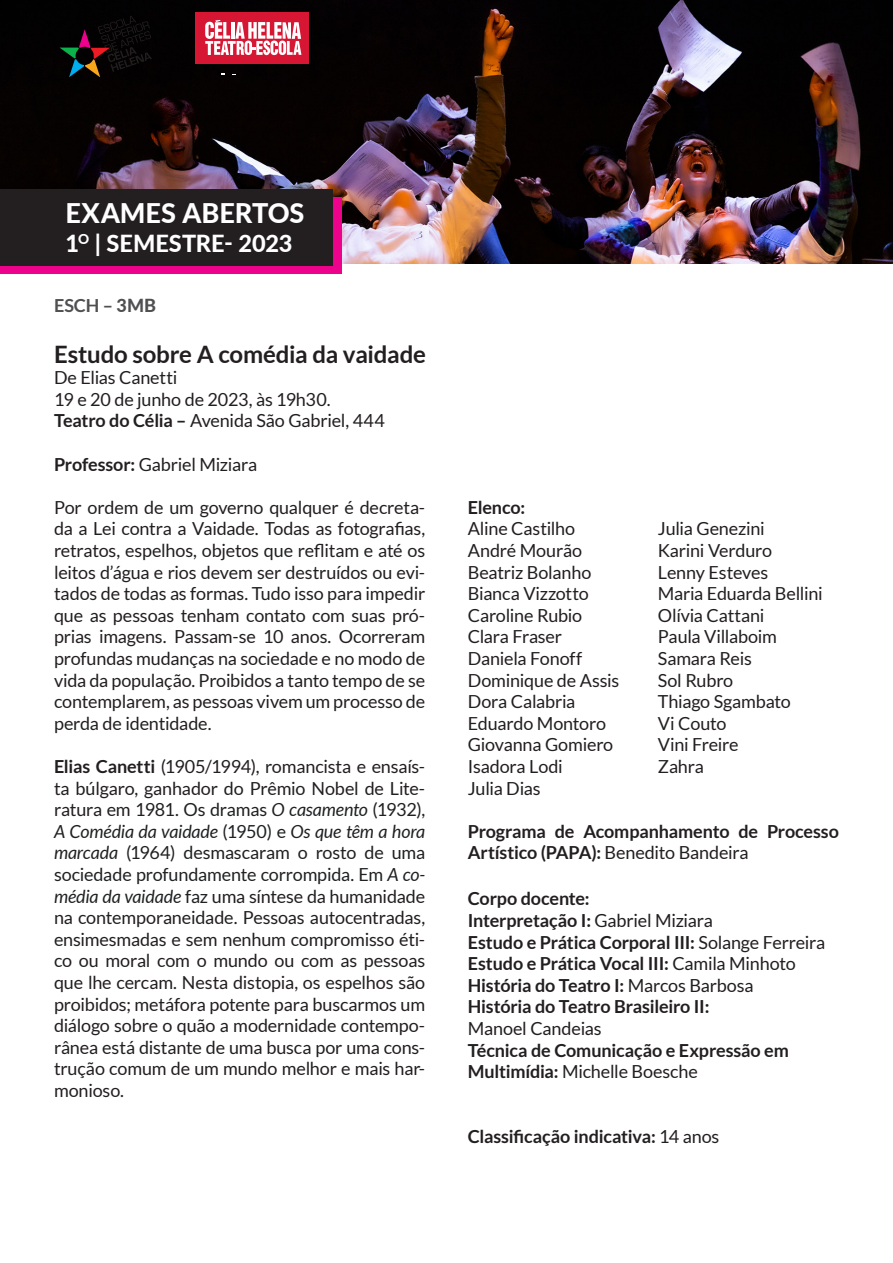
<style>
.page{position:relative;width:893px;height:1263px;background:#fff}
.page>*{position:absolute;margin:0;border:0;box-sizing:border-box;transform-origin:0 0}
.t1{font:800 27px "Lato";color:#fff}
.tit_peça{font:700 24px "Lato";letter-spacing:-.005em;color:#231f20}
.t2{font:800 23.55px "Lato";color:#fff}
.Corpo_A{font:18px/21.6px "Lato";letter-spacing:-.01em;color:#231f20;text-align:justify}
.Corpo_A-2{font:700 18px/21.6px "Lato";letter-spacing:-.01em;color:#231f20}
.elenco{font:18px "Lato";letter-spacing:-.015em;color:#231f20}
.turma{font:700 18px "Lato";color:#505052}
.s1{font-weight:800}
.s2{font-weight:700}
.s3{color:#202122}
.s4{font-style:italic;color:#202122}
.s5{font-weight:400}
</style>
<div class="page">
<img style="left:0;top:0;width:893px;height:263px">
<div style="left:0;top:197px;width:341px;height:77px;background:#ed028c"></div>
<div style="left:0;top:189px;width:333px;height:76px;background:#231f20"></div>
<svg style="left:60px;top:16px;width:92px;height:61px;background:#130e0e"></svg>
<div style="left:195px;top:13px;width:114px;height:51px;background:#d71634"></div>
<svg style="left:205px;top:20px;width:96px;height:35px"></svg>
<h1 class="t1" style="left:66px;top:194px;width:240px">EXAMES ABERTOS</h1>
<h3 class="t2" style="left:66px;top:226px;width:228px">1<sup>O</sup> | SEMESTRE- 2023</h3>
<p class="turma" style="left:54px;top:295px;width:104px">ESCH – <span class="s1">3MB</span></p>
<p class="tit_peça" style="left:54px;top:340px;width:374px">Estudo sobre A comédia da vaidade</p>
<p class="Corpo_A" style="left:54px;top:367px;width:125px">De Elias Canetti</p>
<p class="Corpo_A" style="left:54px;top:388px;width:278px">19 e 20 de junho de 2023, às 19h30.</p>
<p class="Corpo_A" style="left:54px;top:410px;width:332px"><span class="s2">Teatro do Célia –</span> Avenida São Gabriel, 444</p>
<p class="Corpo_A" style="left:54px;top:453px;width:205px"><span class="s2">Professor:</span> Gabriel Miziara</p>
<p class="Corpo_A" style="left:54px;top:496px;width:373px">Por ordem de um governo qualquer é decreta&shy;da a Lei contra a Vaidade. Todas as fotografias, retratos, espelhos, objetos que reflitam e até os leitos d’água e rios devem ser destruídos ou evi&shy;tados de todas as formas. Tudo isso para impedir que as pessoas tenham contato com suas pró&shy;prias imagens. Passam-se 10 anos. Ocorreram profundas mudanças na sociedade e no modo de vida da população. Proibidos a tanto tempo de se contemplarem, as pessoas vivem um processo de perda de identidade.</p>
<p class="Corpo_A" style="left:54px;top:755px;width:373px"><span class="s2">Elias Canetti</span> (1905/1994), romancista e ensaís&shy;ta búlgaro, ganhador do Prêmio Nobel de Lite&shy;ratura em 1981. <span class="s3">Os dramas</span> <span class="s4">O casamento</span> <span class="s3">(1932), </span><span class="s4">A Comédia da vaidade</span> <span class="s3">(1950) e</span> <span class="s4">Os que têm a hora marcada</span> <span class="s3">(1964) desmascaram o rosto de uma sociedade profundamente corrompida. Em</span> <span class="s4">A co&shy;média da vaidade</span> <span class="s3">faz</span> uma síntese da humanidade na contemporaneidade. Pessoas autocentradas, ensimesmadas e sem nenhum compromisso éti&shy;co ou moral com o mundo ou com as pessoas que lhe cercam. Nesta distopia, os espelhos são proibidos; metáfora potente para buscarmos um diálogo sobre o quão a modernidade contempo&shy;rânea está distante de uma busca por uma cons&shy;trução comum de um mundo melhor e mais har&shy;monioso.</p>
<p class="Corpo_A-2" style="left:468px;top:496px;width:59px">Elenco:</p>
<p class="elenco" style="left:468px;top:519px;width:109px">Aline Castilho</p>
<p class="elenco" style="left:468px;top:540px;width:116px">André Mourão</p>
<p class="elenco" style="left:468px;top:562px;width:125px">Beatriz Bolanho</p>
<p class="elenco" style="left:468px;top:584px;width:122px">Bianca Vizzotto</p>
<p class="elenco" style="left:468px;top:605px;width:116px">Caroline Rubio</p>
<p class="elenco" style="left:468px;top:627px;width:96px">Clara Fraser</p>
<p class="elenco" style="left:468px;top:648px;width:116px">Daniela Fonoff</p>
<p class="elenco" style="left:468px;top:670px;width:153px">Dominique de Assis</p>
<p class="elenco" style="left:468px;top:692px;width:109px">Dora Calabria</p>
<p class="elenco" style="left:468px;top:713px;width:140px">Eduardo Montoro</p>
<p class="elenco" style="left:468px;top:735px;width:147px">Giovanna Gomiero</p>
<p class="elenco" style="left:468px;top:756px;width:96px">Isadora Lodi</p>
<p class="elenco" style="left:468px;top:778px;width:74px">Julia Dias</p>
<p class="elenco" style="left:658px;top:519px;width:108px">Julia Genezini</p>
<p class="elenco" style="left:658px;top:540px;width:116px">Karini Verduro</p>
<p class="elenco" style="left:658px;top:562px;width:112px">Lenny Esteves</p>
<p class="elenco" style="left:658px;top:584px;width:166px">Maria Eduarda Bellini</p>
<p class="elenco" style="left:658px;top:605px;width:108px">Olívia Cattani</p>
<p class="elenco" style="left:658px;top:627px;width:121px">Paula Villaboim</p>
<p class="elenco" style="left:658px;top:648px;width:96px">Samara Reis</p>
<p class="elenco" style="left:658px;top:670px;width:77px">Sol Rubro</p>
<p class="elenco" style="left:658px;top:692px;width:135px">Thiago Sgambato</p>
<p class="elenco" style="left:658px;top:713px;width:70px">Vi Couto</p>
<p class="elenco" style="left:658px;top:735px;width:82px">Vini Freire</p>
<p class="elenco" style="left:658px;top:756px;width:48px">Zahra</p>
<p class="Corpo_A-2" style="left:468px;top:820px;width:373px">Programa de Acompanhamento de Processo<br>Artístico (PAPA): <span class="s5">Benedito Bandeira</span></p>
<p class="Corpo_A-2" style="left:468px;top:888px;width:123px">Corpo docente:</p>
<p class="Corpo_A-2" style="left:468px;top:909px;width:247px">Interpretação I: <span class="s5">Gabriel Miziara</span></p>
<p class="Corpo_A-2" style="left:468px;top:931px;width:359px">Estudo e Prática Corporal III: <span class="s5">Solange Ferreira</span></p>
<p class="Corpo_A-2" style="left:468px;top:952px;width:329px">Estudo e Prática Vocal III: <span class="s5">Camila Minhoto</span></p>
<p class="Corpo_A-2" style="left:468px;top:974px;width:287px">História do Teatro I: <span class="s5">Marcos Barbosa</span></p>
<p class="Corpo_A-2" style="left:468px;top:996px;width:243px">História do Teatro Brasileiro II:<br><span class="s5">Manoel Candeias</span></p>
<p class="Corpo_A-2" style="left:468px;top:1039px;width:323px">Técnica de Comunicação e Expressão em<br>Multimídia: <span class="s5">Michelle Boesche</span></p>
<p class="Corpo_A-2" style="left:468px;top:1125px;width:253px">Classificação indicativa: <span class="s5">14 anos</span></p>
</div>
